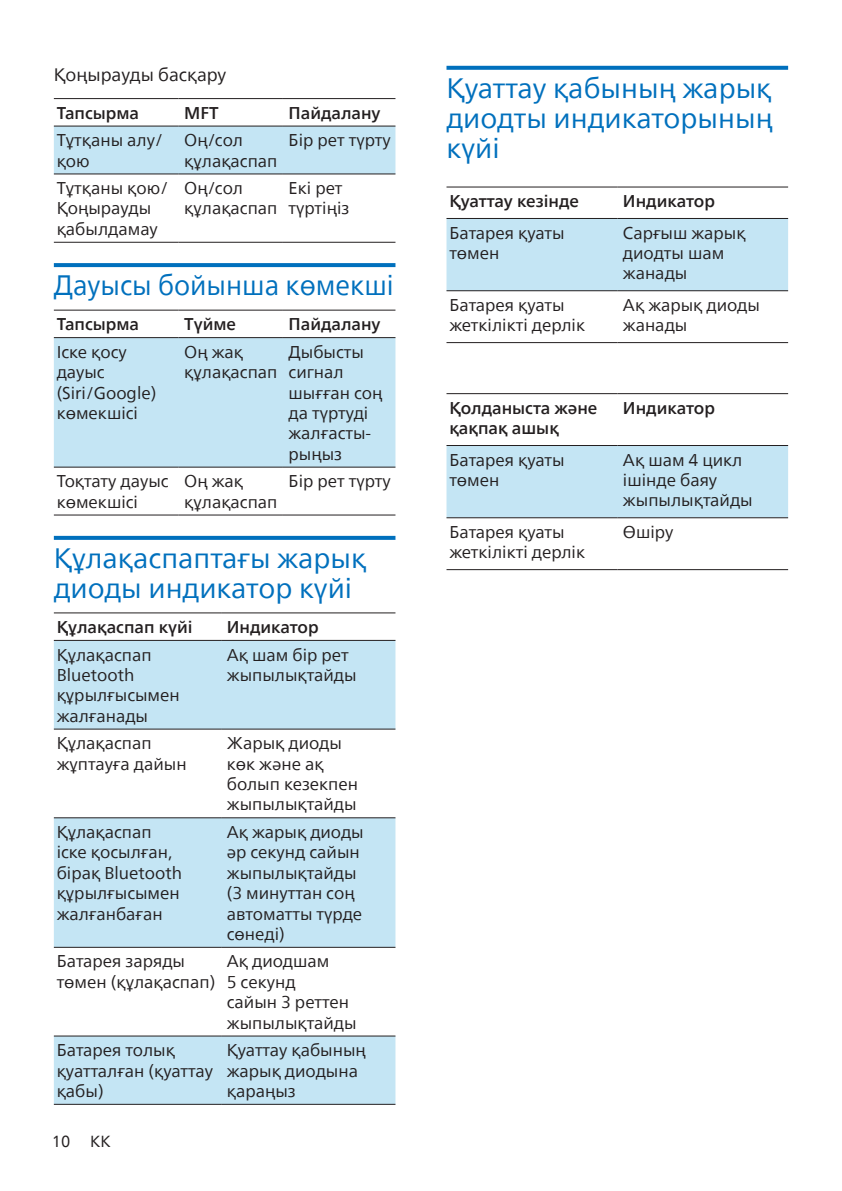
<style>
.page{position:relative;width:842px;height:1191px;background:#fff}
.page>*{position:absolute;margin:0;border:0;box-sizing:border-box;transform-origin:0 0}
.heading2{font:28px/30px "Neue Frutiger World";color:#0070bd}
.heading2-2{font:28px "Neue Frutiger World";color:#0070bd;scale:.95 1}
.Body_Text__0{font:18px "Neue Frutiger World";color:#231f20}
.Body_Text{font:17px/20.4px "Neue Frutiger World";color:#231f20}
.Body_Text-2{font:500 17px/20.4px "Neue Frutiger World";color:#231f20}
.t1{font:16px "Neue Frutiger World";color:#231f20}
</style>
<div class="page">
<svg style="left:54px;top:263px;width:341px;height:4px"></svg>
<svg style="left:54px;top:536px;width:341px;height:4px"></svg>
<div style="left:54px;top:127px;width:341px;height:46px;background:#c4e5f4"></div>
<hr style="left:54px;top:98px;width:125px;height:1px;background:#231f20">
<hr style="left:179px;top:98px;width:104px;height:1px;background:#231f20">
<hr style="left:283px;top:98px;width:112px;height:1px;background:#231f20">
<hr style="left:54px;top:126px;width:125px;height:1px;background:#231f20">
<hr style="left:179px;top:126px;width:104px;height:1px;background:#231f20">
<hr style="left:283px;top:126px;width:112px;height:1px;background:#231f20">
<hr style="left:54px;top:173px;width:125px;height:1px;background:#231f20">
<hr style="left:179px;top:173px;width:104px;height:1px;background:#231f20">
<hr style="left:283px;top:173px;width:112px;height:1px;background:#231f20">
<hr style="left:54px;top:242px;width:125px;height:1px;background:#231f20">
<hr style="left:179px;top:242px;width:104px;height:1px;background:#231f20">
<hr style="left:283px;top:242px;width:112px;height:1px;background:#231f20">
<div style="left:54px;top:338px;width:341px;height:128px;background:#c4e5f4"></div>
<hr style="left:54px;top:310px;width:125px;height:1px;background:#231f20">
<hr style="left:179px;top:310px;width:104px;height:1px;background:#231f20">
<hr style="left:283px;top:310px;width:112px;height:1px;background:#231f20">
<hr style="left:54px;top:337px;width:125px;height:1px;background:#231f20">
<hr style="left:179px;top:337px;width:104px;height:1px;background:#231f20">
<hr style="left:283px;top:337px;width:112px;height:1px;background:#231f20">
<hr style="left:54px;top:466px;width:125px;height:1px;background:#231f20">
<hr style="left:179px;top:466px;width:104px;height:1px;background:#231f20">
<hr style="left:283px;top:466px;width:112px;height:1px;background:#231f20">
<hr style="left:54px;top:514px;width:125px;height:1px;background:#231f20">
<hr style="left:179px;top:514px;width:104px;height:1px;background:#231f20">
<hr style="left:283px;top:514px;width:112px;height:1px;background:#231f20">
<svg style="left:54px;top:641px;width:341px;height:462px;fill:#c4e5f4"></svg>
<svg style="left:54px;top:947px;width:341px;height:88px"></svg>
<hr style="left:54px;top:612px;width:167px;height:1px;background:#231f20">
<hr style="left:221px;top:612px;width:174px;height:1px;background:#231f20">
<hr style="left:54px;top:640px;width:167px;height:1px;background:#231f20">
<hr style="left:221px;top:640px;width:174px;height:1px;background:#231f20">
<hr style="left:54px;top:728px;width:167px;height:1px;background:#231f20">
<hr style="left:221px;top:728px;width:174px;height:1px;background:#231f20">
<hr style="left:54px;top:817px;width:167px;height:1px;background:#231f20">
<hr style="left:221px;top:817px;width:174px;height:1px;background:#231f20">
<hr style="left:54px;top:946px;width:167px;height:1px;background:#231f20">
<hr style="left:221px;top:946px;width:174px;height:1px;background:#231f20">
<hr style="left:54px;top:1035px;width:167px;height:1px;background:#231f20">
<hr style="left:221px;top:1035px;width:174px;height:1px;background:#231f20">
<hr style="left:54px;top:1103px;width:167px;height:1px;background:#231f20">
<hr style="left:221px;top:1103px;width:174px;height:1px;background:#231f20">
<svg style="left:446px;top:66px;width:342px;height:4px"></svg>
<svg style="left:446px;top:219px;width:342px;height:298px"></svg>
<svg style="left:446px;top:518px;width:342px;height:1px"></svg>
<hr style="left:446px;top:186px;width:171px;height:1px;background:#231f20">
<hr style="left:617px;top:186px;width:171px;height:1px;background:#231f20">
<hr style="left:446px;top:218px;width:171px;height:1px;background:#231f20">
<hr style="left:617px;top:218px;width:171px;height:1px;background:#231f20">
<hr style="left:446px;top:290px;width:171px;height:1px;background:#231f20">
<hr style="left:617px;top:290px;width:171px;height:1px;background:#231f20">
<hr style="left:446px;top:342px;width:171px;height:1px;background:#231f20">
<hr style="left:617px;top:342px;width:171px;height:1px;background:#231f20">
<hr style="left:446px;top:393px;width:171px;height:1px;background:#231f20">
<hr style="left:617px;top:393px;width:171px;height:1px;background:#231f20">
<hr style="left:446px;top:445px;width:171px;height:1px;background:#231f20">
<hr style="left:617px;top:445px;width:171px;height:1px;background:#231f20">
<hr style="left:446px;top:517px;width:171px;height:1px;background:#231f20">
<hr style="left:617px;top:517px;width:171px;height:1px;background:#231f20">
<hr style="left:446px;top:569px;width:171px;height:1px;background:#231f20">
<hr style="left:617px;top:569px;width:171px;height:1px;background:#231f20">
<p class="Body_Text__0" style="left:54px;top:61px;width:174px">Қоңырауды басқару</p>
<p class="Body_Text-2" style="left:57px;top:103px;width:84px">Тапсырма</p>
<p class="Body_Text-2" style="left:184px;top:103px;width:36px">MFT</p>
<p class="Body_Text-2" style="left:289px;top:103px;width:93px">Пайдалану</p>
<p class="Body_Text" style="left:57px;top:130px;width:108px">Тұтқаны алу/ қою</p>
<p class="Body_Text" style="left:184px;top:130px;width:95px">Оң/сол құлақаспап</p>
<p class="Body_Text" style="left:289px;top:130px;width:104px">Бір рет түрту</p>
<p class="Body_Text" style="left:57px;top:178px;width:113px">Тұтқаны қою/<br>Қоңырауды қабылдамау</p>
<p class="Body_Text" style="left:184px;top:178px;width:95px">Оң/сол құлақаспап</p>
<p class="Body_Text" style="left:289px;top:178px;width:62px">Екі рет түртіңіз</p>
<p class="heading2-2" style="left:54px;top:264px;width:359px">Дауысы бойынша көмекші</p>
<p class="Body_Text-2" style="left:57px;top:314px;width:84px">Тапсырма</p>
<p class="Body_Text-2" style="left:184px;top:314px;width:53px">Түйме</p>
<p class="Body_Text-2" style="left:289px;top:314px;width:93px">Пайдалану</p>
<p class="Body_Text" style="left:57px;top:342px;width:101px">Іске қосу дауыс (Siri/Google) көмекшісі</p>
<p class="Body_Text" style="left:184px;top:342px;width:95px">Оң жақ құлақаспап</p>
<p class="Body_Text" style="left:289px;top:342px;width:96px">Дыбысты сигнал шығған соң да түртуді жалғасты&shy;рыңыз</p>
<p class="Body_Text" style="left:57px;top:471px;width:113px">Тоқтату дауыс көмекшісі</p>
<p class="Body_Text" style="left:184px;top:471px;width:95px">Оң жақ құлақаспап</p>
<p class="Body_Text" style="left:289px;top:471px;width:104px">Бір рет түрту</p>
<p class="heading2" style="left:54px;top:544px;width:314px">Құлақаспаптағы жарық диоды индикатор күйі</p>
<p class="Body_Text-2" style="left:57px;top:617px;width:138px">Құлақаспап күйі</p>
<p class="Body_Text-2" style="left:227px;top:617px;width:93px">Индикатор</p>
<p class="Body_Text" style="left:57px;top:644px;width:125px">Құлақаспап<br>Bluetooth құрылғысымен жалғанады</p>
<p class="Body_Text" style="left:227px;top:644px;width:131px">Ақ шам бір рет жыпылықтайды</p>
<p class="Body_Text" style="left:57px;top:733px;width:131px">Құлақаспап жұптауға дайын</p>
<p class="Body_Text" style="left:227px;top:733px;width:133px">Жарық диоды көк және ақ болып кезекпен жыпылықтайды</p>
<p class="Body_Text" style="left:57px;top:822px;width:127px">Құлақаспап іске қосылған, бірақ Bluetooth құрылғысымен жалғанбаған</p>
<p class="Body_Text" style="left:227px;top:822px;width:138px">Ақ жарық диоды әр секунд сайын жыпылықтайды (3 минуттан соң автоматты түрде сөнеді)</p>
<p class="Body_Text" style="left:57px;top:951px;width:160px">Батарея заряды төмен (құлақаспап)</p>
<p class="Body_Text" style="left:227px;top:951px;width:131px">Ақ диодшам<br>5 секунд<br>сайын 3 реттен жыпылықтайды</p>
<p class="Body_Text" style="left:57px;top:1040px;width:158px">Батарея толық қуатталған (қуаттау қабы)</p>
<p class="Body_Text" style="left:227px;top:1040px;width:141px">Қуаттау қабының жарық диодына қараңыз</p>
<p class="t1" style="left:52px;top:1128px;width:60px">10 KK</p>
<p class="heading2" style="left:446px;top:74px;width:328px;text-align:justify">Қуаттау қабының жарық диодты индикаторының күйі</p>
<p class="Body_Text-2" style="left:449px;top:191px;width:131px">Қуаттау кезінде</p>
<p class="Body_Text-2" style="left:623px;top:191px;width:93px">Индикатор</p>
<p class="Body_Text" style="left:449px;top:223px;width:117px">Батарея қуаты төмен</p>
<p class="Body_Text" style="left:623px;top:223px;width:124px">Сарғыш жарық диодты шам жанады</p>
<p class="Body_Text" style="left:449px;top:295px;width:137px">Батарея қуаты жеткілікті дерлік</p>
<p class="Body_Text" style="left:623px;top:295px;width:138px">Ақ жарық диоды жанады</p>
<p class="Body_Text-2" style="left:449px;top:398px;width:150px">Қолданыста және қақпақ ашық</p>
<p class="Body_Text-2" style="left:623px;top:398px;width:93px">Индикатор</p>
<p class="Body_Text" style="left:449px;top:450px;width:117px">Батарея қуаты төмен</p>
<p class="Body_Text" style="left:623px;top:450px;width:131px">Ақ шам 4 цикл ішінде баяу жыпылықтайды</p>
<p class="Body_Text" style="left:449px;top:522px;width:137px">Батарея қуаты жеткілікті дерлік</p>
<p class="Body_Text" style="left:623px;top:522px;width:52px">Өшіру</p>
</div>
